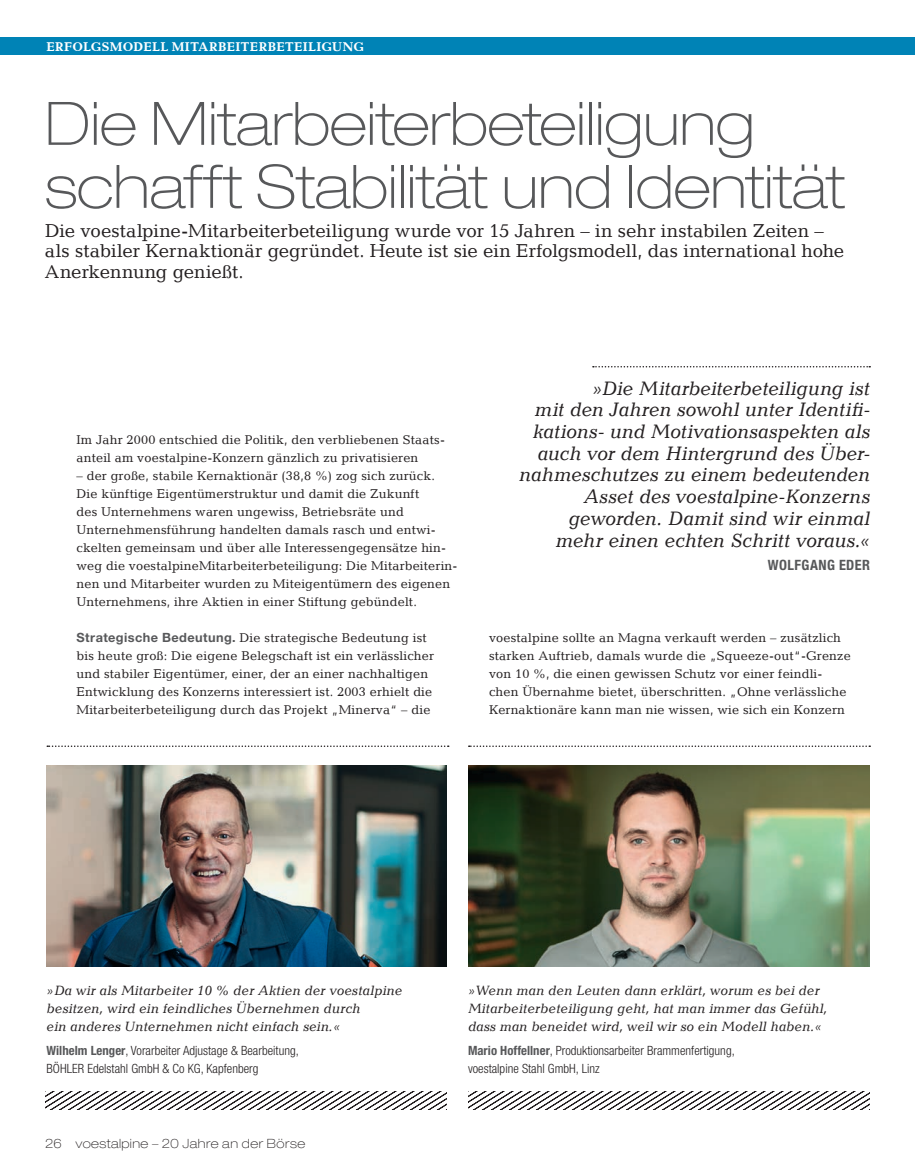
<style>
.page{position:relative;width:915px;height:1170px;background:#fff}
.page>*{position:absolute;margin:0;border:0;box-sizing:border-box;transform-origin:0 0}
.t1{font:100 expanded 60px/63px "Helvetica Neue LT Pro";letter-spacing:-.005em;color:#57585a}
.t2{font:italic 19.5px/21.8px "Candida LT";letter-spacing:-.015em;color:#231f20;text-align:right}
.t3{font:18.75px/20.2px "Candida LT";color:#231f20}
.t4{font:700 condensed 14.25px "Helvetica Neue LT Pro";letter-spacing:.03em;color:#57585a}
.t5{font:italic 13.5px/18px "Candida LT";letter-spacing:.005em;color:#231f20}
.t6{font:12.75px/18px "Candida LT";letter-spacing:.01em;color:#231f20}
.t7{font:300 condensed 12.75px/18px "Helvetica Neue LT Pro";letter-spacing:.005em;color:#231f20}
.t8{font:700 12.75px "Candida LT";letter-spacing:.02em;color:#fff}
.t9{font:100 expanded 12.75px "Helvetica Neue LT Pro";letter-spacing:.03em;color:#231f20}
.s1{font-family:"Helvetica Neue LT Pro";font-weight:700;color:#57585a}
.s2{font-weight:700;color:#57585a}
</style>
<div class="page">
<img style="left:468px;top:765px;width:402px;height:202px">
<img style="left:46px;top:765px;width:401px;height:202px">
<svg style="left:593px;top:366px;width:277px;height:2px"></svg>
<svg style="left:47px;top:746px;width:402px;height:1px"></svg>
<svg style="left:469px;top:746px;width:401px;height:1px"></svg>
<svg style="left:45px;top:1092px;width:402px;height:18px"></svg>
<svg style="left:468px;top:1092px;width:402px;height:18px"></svg>
<div style="left:0;top:38px;width:915px;height:18px;background:#0083b6"></div>
<p class="t8" style="left:46px;top:40px;width:319px">ERFOLGSMODELL MITARBEITERBETEILIGUNG</p>
<h1 class="t1" style="left:45px;top:91px;width:802px">Die Mitarbeiterbeteiligung schafft Stabilität und Identität</h1>
<h3 class="t3" style="left:45px;top:221px;width:801px">Die voestalpine-Mitarbeiterbeteiligung wurde vor 15 Jahren – in sehr instabilen Zeiten – als stabiler Kernaktionär gegründet. Heute ist sie ein Erfolgsmodell, das international hohe<br>Anerkennung genießt.</h3>
<p class="t2" style="left:519px;top:377px;width:352px">»Die Mitarbeiterbeteiligung ist<br>mit den Jahren sowohl unter Identifi&shy;kations- und Motivationsaspekten als auch vor dem Hintergrund des Über&shy;nahmeschutzes zu einem bedeutenden Asset des voestalpine-Konzerns geworden. Damit sind wir einmal mehr einen echten Schritt voraus.«</p>
<p class="t4" style="left:768px;top:556px;width:104px">WOLFGANG EDER</p>
<p class="t6" style="left:76px;top:431px;width:370px">Im Jahr 2000 entschied die Politik, den verbliebenen Staats&shy;anteil am voestalpine-Konzern gänzlich zu privatisieren</p>
<p class="t6" style="left:76px;top:467px;width:383px">– der große, stabile Kernaktionär (38,8 %) zog sich zurück.<br>Die künftige Eigentümerstruktur und damit die Zukunft<br>des Unternehmens waren ungewiss, Betriebsräte und Unternehmensführung handelten damals rasch und entwi&shy;ckelten gemeinsam und über alle Interessengegensätze hin&shy;weg die voestalpineMitarbeiterbeteiligung: Die Mitarbeiterin&shy;nen und Mitarbeiter wurden zu Miteigentümern des eigenen Unternehmens, ihre Aktien in einer Stiftung gebündelt.</p>
<p class="t6" style="left:76px;top:629px;width:359px"><span class="s1">Strategische Bedeutung.</span> Die strategische Bedeutung ist bis heute groß: Die eigene Belegschaft ist ein verlässlicher und stabiler Eigentümer, einer, der an einer nachhaltigen Entwicklung des Konzerns interessiert ist. 2003 erhielt die Mitarbeiterbeteiligung durch das Projekt „Minerva“ – die</p>
<p class="t6" style="left:489px;top:629px;width:363px">voestalpine sollte an Magna verkauft werden – zusätzlich starken Auftrieb, damals wurde die „Squeeze-out“-Grenze von 10 %, die einen gewissen Schutz vor einer feindli&shy;chen Übernahme bietet, überschritten. „Ohne verlässliche Kernaktionäre kann man nie wissen, wie sich ein Konzern</p>
<p class="t5" style="left:46px;top:981px;width:357px">»Da wir als Mitarbeiter 10 % der Aktien der voestalpine besitzen, wird ein feindliches Übernehmen durch<br>ein anderes Unternehmen nicht einfach sein.«</p>
<p class="t7" style="left:46px;top:1041px;width:254px"><span class="s2">Wilhelm Lenger</span>, Vorarbeiter Adjustage &amp; Bearbeitung,<br>BÖHLER Edelstahl GmbH &amp; Co KG, Kapfenberg</p>
<p class="t9" style="left:45px;top:1135px;width:262px">26 voestalpine – 20 Jahre an der Börse</p>
<p class="t5" style="left:468px;top:981px;width:361px">»Wenn man den Leuten dann erklärt, worum es bei der<br>Mitarbeiterbeteiligung geht, hat man immer das Gefühl, dass man beneidet wird, weil wir so ein Modell haben.«</p>
<p class="t7" style="left:468px;top:1041px;width:268px"><span class="s2">Mario Hoffellner</span>, Produktionsarbeiter Brammenfertigung, voestalpine Stahl GmbH, Linz</p>
</div>
